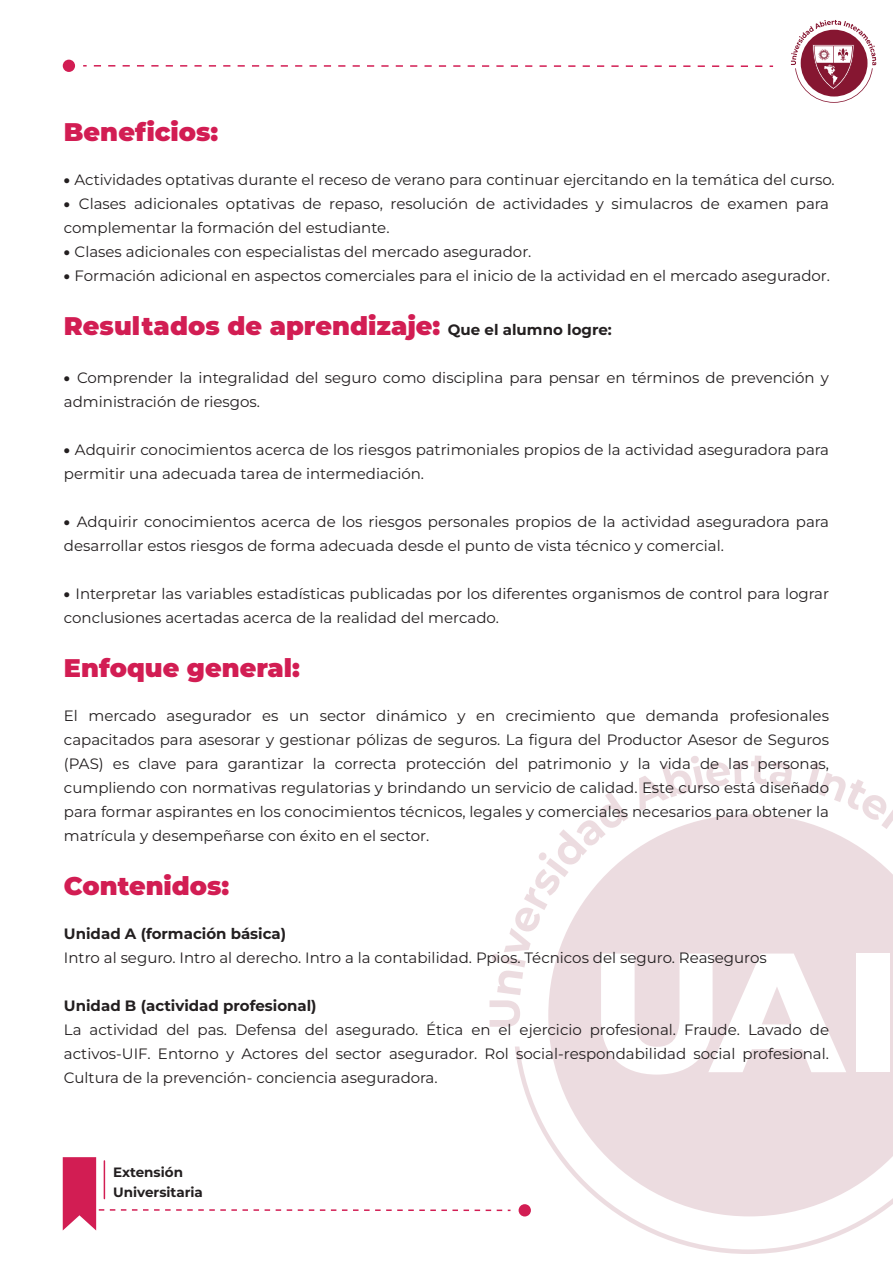
<style>
.page{position:relative;width:893px;height:1263px;background:#fff}
.page>*{position:absolute;margin:0;border:0;box-sizing:border-box;transform-origin:0 0}
.t1{font:900 25.5px "Montserrat";color:#d21d53}
.t2{font:15px/24px "Montserrat";color:#231f20}
.t3{font:700 15px "Montserrat";color:#231f20}
.t4{font:700 13.5px/20.9px "Montserrat";color:#231f20}
.s1{font-weight:900}
.s2{font-weight:700;font-size:15px;color:#231f20}
</style>
<div class="page">
<svg style="left:94px;top:65px;width:679px;height:2px"></svg>
<div style="left:63px;top:60px;width:12px;height:12px;background:#d21d53;border-radius:50%"></div>
<svg style="left:62px;top:755px;width:831px;height:499px"></svg>
<div style="left:519px;top:1204px;width:12px;height:12px;background:#d21d53;border-radius:50%"></div>
<svg style="left:791px;top:20px;width:85px;height:83px"></svg>
<h1 class="t1" style="left:64px;top:113px;width:156px">Beneficios:</h1>
<p class="t2" style="left:64px;top:167px;width:772px"><span class="s1">•</span> Actividades optativas durante el receso de verano para continuar ejercitando en la temática del curso.</p>
<p class="t2" style="left:64px;top:191px;width:767px"><span class="s1">•</span> Clases adicionales optativas de repaso, resolución de actividades y simulacros de examen para complementar la formación del estudiante.</p>
<p class="t2" style="left:64px;top:239px;width:469px"><span class="s1">•</span> Clases adicionales con especialistas del mercado asegurador.</p>
<p class="t2" style="left:64px;top:263px;width:768px"><span class="s1">•</span> Formación adicional en aspectos comerciales para el inicio de la actividad en el mercado asegurador.</p>
<h1 class="t1" style="left:64px;top:307px;width:549px">Resultados de aprendizaje: <span class="s2">Que el alumno logre:</span></h1>
<p class="t2" style="left:64px;top:365px;width:767px"><span class="s1">•</span> Comprender la integralidad del seguro como disciplina para pensar en términos de prevención y administración de riesgos.</p>
<p class="t2" style="left:64px;top:437px;width:767px"><span class="s1">•</span> Adquirir conocimientos acerca de los riesgos patrimoniales propios de la actividad aseguradora para permitir una adecuada tarea de intermediación.</p>
<p class="t2" style="left:64px;top:509px;width:767px"><span class="s1">•</span> Adquirir conocimientos acerca de los riesgos personales propios de la actividad aseguradora para desarrollar estos riesgos de forma adecuada desde el punto de vista técnico y comercial.</p>
<p class="t2" style="left:64px;top:581px;width:767px"><span class="s1">•</span> Interpretar las variables estadísticas publicadas por los diferentes organismos de control para lograr conclusiones acertadas acerca de la realidad del mercado.</p>
<h1 class="t1" style="left:64px;top:649px;width:237px">Enfoque general:</h1>
<p class="t2" style="left:64px;top:703px;width:767px;text-align:justify">El mercado asegurador es un sector dinámico y en crecimiento que demanda profesionales capacitados para asesorar y gestionar pólizas de seguros. La figura del Productor Asesor de Seguros (PAS) es clave para garantizar la correcta protección del patrimonio y la vida de las personas, cumpliendo con normativas regulatorias y brindando un servicio de calidad. Este curso está diseñado para formar aspirantes en los conocimientos técnicos, legales y comerciales necesarios para obtener la matrícula y desempeñarse con éxito en el sector.</p>
<h1 class="t1" style="left:64px;top:867px;width:167px">Contenidos:</h1>
<p class="t3" style="left:64px;top:923px;width:224px">Unidad A (formación básica)</p>
<p class="t2" style="left:64px;top:945px;width:704px">Intro al seguro. Intro al derecho. Intro a la contabilidad. Ppios. Técnicos del seguro. Reaseguros</p>
<p class="t3" style="left:64px;top:995px;width:254px">Unidad B (actividad profesional)</p>
<p class="t2" style="left:64px;top:1017px;width:767px;text-align:justify">La actividad del pas. Defensa del asegurado. Ética en el ejercicio profesional. Fraude. Lavado de activos-UIF. Entorno y Actores del sector asegurador. Rol social-respondabilidad social profesional.<br>Cultura de la prevención- conciencia aseguradora.</p>
<p class="t4" style="left:113px;top:1160px;width:91px">Extensión<br>Universitaria</p>
</div>
